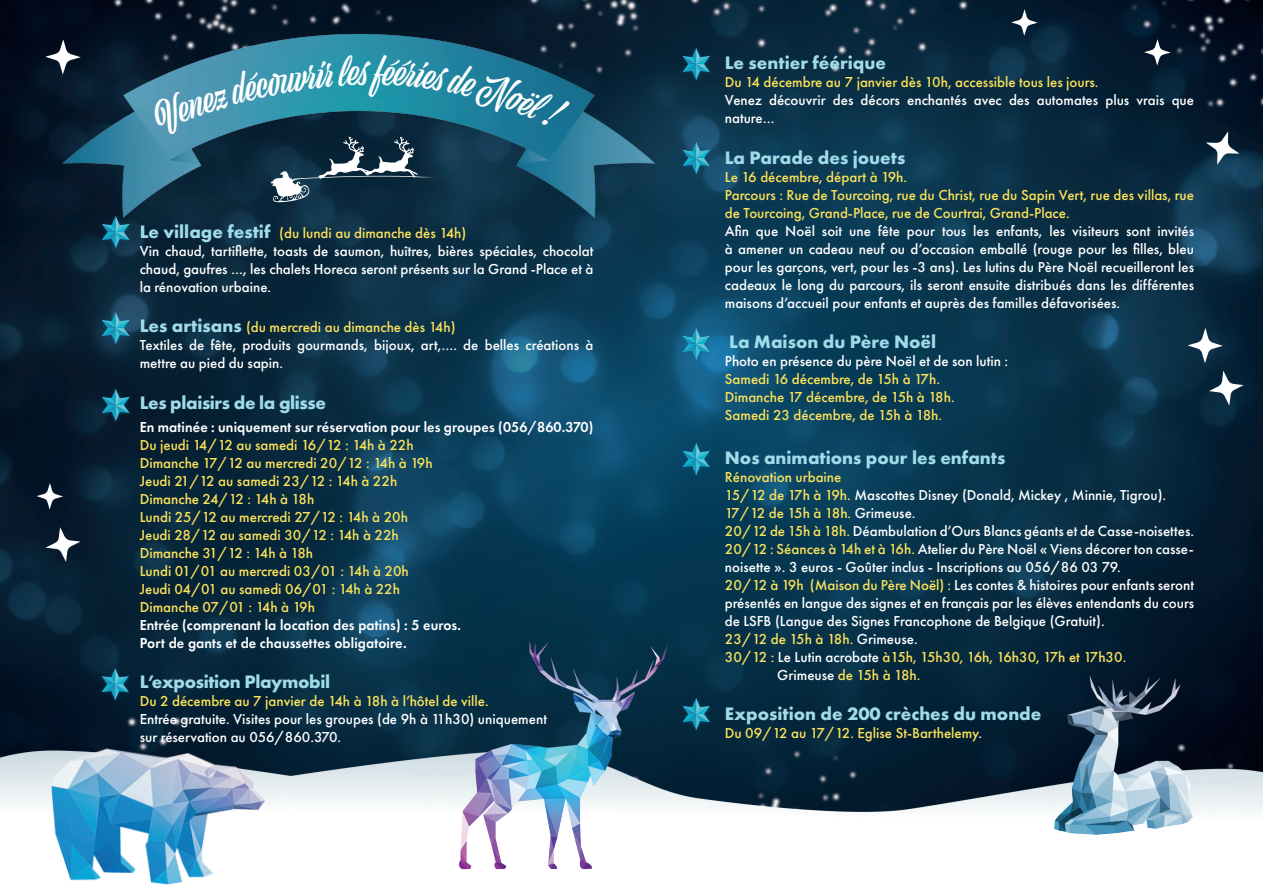
<style>
.page{position:relative;width:1263px;height:893px;background:#fff}
.page>*{position:absolute;margin:0;border:0;box-sizing:border-box;transform-origin:0 0}
.t1{font:700 18.75px "Futura PT";color:#9fdbe8}
.t2{font:700 18.75px "Futura PT";letter-spacing:-.02em;color:#9fdbe8}
.t3{font:500 15px/18px "Futura PT";color:#fff}
.t4{font:500 15px/18px "Futura PT";color:#fce259}
.t5{font:600 15px/18px "Futura PT";letter-spacing:.01em;color:#fff;scale:.95 1}
.s1{font-weight:700;font-size:18.75px;color:#9fdbe8}
.s2{color:#fce259}
.s3{color:#fff}
</style>
<div class="page">
<img style="left:0;top:0;width:1263px;height:728px">
<img style="left:0;top:728px;width:1263px;height:84px">
<img style="left:50px;top:730px;width:224px;height:155px">
<img style="left:6px;top:4px;width:707px;height:231px">
<img style="left:92px;top:209px;width:43px;height:43px">
<img style="left:92px;top:305px;width:43px;height:42px">
<img style="left:92px;top:381px;width:43px;height:43px">
<img style="left:425px;top:636px;width:311px;height:234px">
<img style="left:1005px;top:672px;width:236px;height:163px">
<img style="left:673px;top:41px;width:43px;height:43px">
<img style="left:672px;top:696px;width:44px;height:37px">
<img style="left:673px;top:441px;width:43px;height:37px">
<svg style="left:46px;top:527px;width:35px;height:35px"></svg>
<svg style="left:37px;top:483px;width:26px;height:26px"></svg>
<img style="left:673px;top:320px;width:43px;height:43px">
<svg style="left:1209px;top:371px;width:35px;height:34px"></svg>
<svg style="left:1011px;top:9px;width:26px;height:27px"></svg>
<svg style="left:1187px;top:328px;width:36px;height:35px"></svg>
<svg style="left:1206px;top:131px;width:33px;height:34px"></svg>
<svg style="left:1144px;top:39px;width:27px;height:27px"></svg>
<svg style="left:45px;top:39px;width:36px;height:36px"></svg>
<img style="left:673px;top:135px;width:43px;height:43px">
<img style="left:92px;top:665px;width:43px;height:39px">
<svg style="left:149px;top:55px;width:421px;height:148px;background:#246279"></svg>
<p class="t3" style="left:140px;top:224px;width:455px"><span class="s1">Le village festif</span> <span class="s2">(du lundi au dimanche dès 14h)<br></span>Vin chaud, tartiflette, toasts de saumon, huîtres, bières spéciales, chocolat chaud, gaufres …, les chalets Horeca seront présents sur la Grand -Place et à la rénovation urbaine.</p>
<p class="t3" style="left:140px;top:318px;width:455px"><span class="s1">Les artisans</span> <span class="s2">(du mercredi au dimanche dès 14h)<br></span>Textiles de fête, produits gourmands, bijoux, art,…. de belles créations à mettre au pied du sapin.</p>
<p class="t2" style="left:140px;top:391px;width:188px">Les plaisirs de la glisse</p>
<p class="t5" style="left:140px;top:417px;width:479px">En matinée : uniquement sur réservation pour les groupes (056/860.370)</p>
<p class="t4" style="left:140px;top:435px;width:294px">Du jeudi 14/12 au samedi 16/12 : 14h à 22h Dimanche 17/12 au mercredi 20/12 : 14h à 19h Jeudi 21/12 au samedi 23/12 : 14h à 22h Dimanche 24/12 : 14h à 18h<br>Lundi 25/12 au mercredi 27/12 : 14h à 20h Jeudi 28/12 au samedi 30/12 : 14h à 22h Dimanche 31/12 : 14h à 18h<br>Lundi 01/01 au mercredi 03/01 : 14h à 20h Jeudi 04/01 au samedi 06/01 : 14h à 22h Dimanche 07/01 : 14h à 19h</p>
<p class="t5" style="left:140px;top:615px;width:340px">Entrée (comprenant la location des patins) : 5 euros.<br>Port de gants et de chaussettes obligatoire.</p>
<p class="t2" style="left:140px;top:670px;width:192px">L’exposition Playmobil</p>
<p class="t4" style="left:140px;top:692px;width:351px">Du 2 décembre au 7 janvier de 14h à 18h à l’hôtel de ville.</p>
<p class="t3" style="left:140px;top:710px;width:409px">Entrée gratuite. Visites pour les groupes (de 9h à 11h30) uniquement sur réservation au 056/860.370.</p>
<p class="t1" style="left:725px;top:51px;width:163px">Le sentier féérique</p>
<p class="t4" style="left:725px;top:73px;width:375px">Du 14 décembre au 7 janvier dès 10h, accessible tous les jours.</p>
<p class="t3" style="left:725px;top:91px;width:471px">Venez découvrir des décors enchantés avec des automates plus vrais que nature…</p>
<p class="t1" style="left:725px;top:145px;width:182px">La Parade des jouets</p>
<p class="t4" style="left:725px;top:168px;width:471px">Le 16 décembre, départ à 19h.<br>Parcours : Rue de Tourcoing, rue du Christ, rue du Sapin Vert, rue des villas, rue de Tourcoing, Grand-Place, rue de Courtrai, Grand-Place.</p>
<p class="t3" style="left:725px;top:222px;width:471px;text-align:justify">Afin que Noël soit une fête pour tous les enfants, les visiteurs sont invités à amener un cadeau neuf ou d’occasion emballé (rouge pour les filles, bleu pour les garçons, vert, pour les -3 ans). Les lutins du Père Noël recueilleront les cadeaux le long du parcours, ils seront ensuite distribués dans les différentes maisons d’accueil pour enfants et auprès des familles défavorisées.</p>
<p class="t1" style="left:729px;top:330px;width:209px">La Maison du Père Noël</p>
<p class="t3" style="left:725px;top:352px;width:285px">Photo en présence du père Noël et de son lutin :</p>
<p class="t4" style="left:725px;top:370px;width:231px">Samedi 16 décembre, de 15h à 17h.<br>Dimanche 17 décembre, de 15h à 18h.<br>Samedi 23 décembre, de 15h à 18h.</p>
<p class="t1" style="left:725px;top:445px;width:282px">Nos animations pour les enfants</p>
<p class="t4" style="left:725px;top:468px;width:118px">Rénovation urbaine</p>
<p class="t3" style="left:725px;top:486px;width:443px"><span class="s2">15/12 de 17h à 19h.</span> Mascottes Disney (Donald, Mickey , Minnie, Tigrou).</p>
<p class="t4" style="left:725px;top:504px;width:192px">17/12 de 15h à 18h. <span class="s3">Grimeuse.</span></p>
<p class="t3" style="left:725px;top:522px;width:471px"><span class="s2">20/12 de 15h à 18h.</span> Déambulation d’Ours Blancs géants et de Casse-noisettes.</p>
<p class="t3" style="left:725px;top:540px;width:471px"><span class="s2">20/12 : Séances à 14h et à 16h.</span> Atelier du Père Noël « Viens décorer ton casse-</p>
<p class="t3" style="left:725px;top:558px;width:397px">noisette ». 3 euros - Goûter inclus - Inscriptions au 056/86 03 79.</p>
<p class="t3" style="left:725px;top:576px;width:471px"><span class="s2">20/12 à 19h (Maison du Père Noël) :</span> Les contes &amp; histoires pour enfants seront</p>
<p class="t3" style="left:725px;top:594px;width:471px">présentés en langue des signes et en français par les élèves entendants du cours</p>
<p class="t3" style="left:725px;top:612px;width:381px">de LSFB (Langue des Signes Francophone de Belgique (Gratuit).</p>
<p class="t4" style="left:725px;top:630px;width:194px">23/12 de 15h à 18h. <span class="s3">Grimeuse.</span></p>
<p class="t4" style="left:725px;top:648px;width:403px">30/12 : <span class="s3">Le Lutin acrobate</span> à15h, 15h30, 16h, 16h30, 17h et 17h30.</p>
<p class="t4" style="left:777px;top:666px;width:145px"><span class="s3">Grimeuse</span> de 15h à 18h.</p>
<p class="t1" style="left:725px;top:702px;width:318px">Exposition de 200 crèches du monde</p>
<p class="t4" style="left:725px;top:724px;width:259px">Du 09/12 au 17/12. Eglise St-Barthelemy<span class="s3">.</span></p>
</div>
